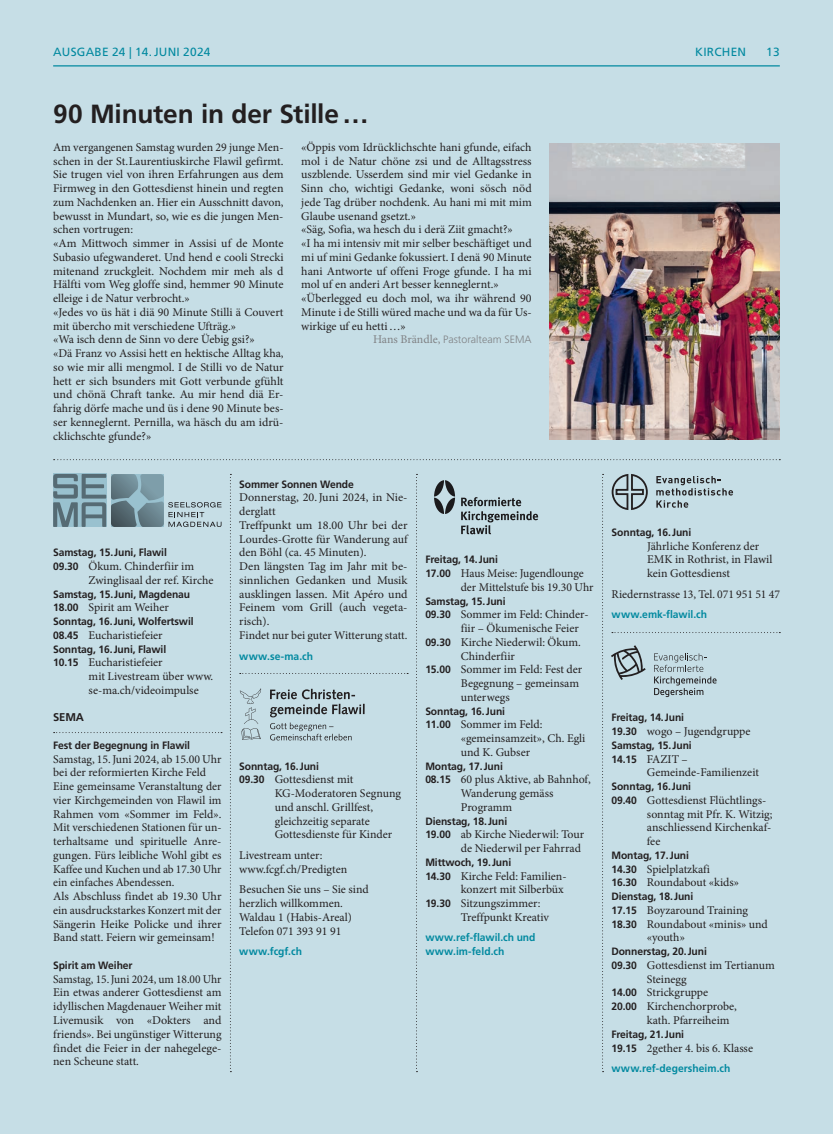
<style>
.page{position:relative;width:833px;height:1134px;background:#c6dee6}
.page>*{position:absolute;margin:0;border:0;box-sizing:border-box;transform-origin:0 0}
.t1{font:700 26.25px "Frutiger LT Std";letter-spacing:-.01em;color:#231f20}
.t2{font:11.88px/13.8px "Minion Pro";color:#231f20}
.t3{font:11.88px "Frutiger LT Std";letter-spacing:.02em;color:#0289a0}
.t4{font:700 11.25px "Frutiger LT Std";color:#231f20}
.t5{font:700 10.62px "Frutiger LT Std";letter-spacing:-.01em;color:#231f20}
.t6{font:700 10.62px/13.8px "Frutiger LT Std";letter-spacing:.005em;color:#0289a0}
.t7{font:300 10.62px "Frutiger LT Std";color:#808285}
.s1{font-family:"Minion Pro";font-weight:400;font-size:11.88px}
.s2{font-family:"Frutiger LT Std";font-weight:700;font-size:10.62px}
</style>
<div class="page">
<hr style="left:53px;top:65px;width:727px;height:1px;background:#0289a0">
<svg style="left:54px;top:732px;width:168px;height:1px"></svg>
<svg style="left:240px;top:673px;width:168px;height:1px"></svg>
<svg style="left:612px;top:632px;width:168px;height:1px"></svg>
<img style="left:549px;top:144px;width:231px;height:295px">
<svg style="left:461px;top:497px;width:77px;height:37px"></svg>
<svg style="left:434px;top:480px;width:21px;height:34px"></svg>
<svg style="left:656px;top:476px;width:77px;height:32px"></svg>
<svg style="left:611px;top:474px;width:37px;height:36px"></svg>
<svg style="left:53px;top:474px;width:168px;height:53px"></svg>
<svg style="left:654px;top:653px;width:62px;height:44px"></svg>
<svg style="left:611px;top:645px;width:34px;height:35px"></svg>
<svg style="left:240px;top:688px;width:21px;height:52px"></svg>
<svg style="left:270px;top:689px;width:95px;height:51px"></svg>
<svg style="left:54px;top:459px;width:726px;height:1px"></svg>
<svg style="left:230px;top:474px;width:1px;height:598px"></svg>
<svg style="left:416px;top:474px;width:1px;height:598px"></svg>
<svg style="left:602px;top:474px;width:1px;height:598px"></svg>
<p class="t3" style="left:53px;top:45px;width:18px">AUSGABE</p>
<p class="t3" style="left:112px;top:45px;width:55px">24 | 14.JUNI</p>
<p class="t3" style="left:183px;top:45px;width:29px">2024</p>
<p class="t3" style="left:695px;top:45px;width:52px">KIRCHEN</p>
<p class="t3" style="left:766px;top:45px;width:15px">13</p>
<h1 class="t1" style="left:53px;top:99px;width:317px">90 Minuten in der Stille…</h1>
<p class="t2" style="left:53px;top:140px;width:232px">Am vergangenen Samstag wurden 29 junge Men&shy;schen in der St.Laurentiuskirche Flawil gefirmt.<br>Sie trugen viel von ihren Erfahrungen aus dem Firmweg in den Gottesdienst hinein und regten zum Nachdenken an. Hier ein Ausschnitt davon, bewusst in Mundart, so, wie es die jungen Men&shy;schen vortrugen:<br>«Am Mittwoch simmer in Assisi uf de Monte Subasio ufegwanderet. Und hend e cooli Strecki mitenand zruckgleit. Nochdem mir meh als d Hälfti vom Weg gloffe sind, hemmer 90 Minute elleige i de Natur verbrocht.»<br>«Jedes vo üs hät i diä 90 Minute Stilli ä Couvert mit übercho mit verschiedene Ufträg.»<br>«Wa isch denn de Sinn vo dere Üebig gsi?»<br>«Dä Franz vo Assisi hett en hektische Alltag kha, so wie mir alli mengmol. I de Stilli vo de Natur hett er sich bsunders mit Gott verbunde gfühlt und chönä Chraft tanke. Au mir hend diä Er&shy;fahrig dörfe mache und üs i dene 90 Minute bes&shy;ser kenneglernt. Pernilla, wa häsch du am idrü&shy;cklichschte gfunde?»</p>
<p class="t2" style="left:301px;top:140px;width:232px">«Öppis vom Idrücklichschte hani gfunde, eifach mol i de Natur chöne zsi und de Alltagsstress uszblende. Usserdem sind mir viel Gedanke in Sinn cho, wichtigi Gedanke, woni sösch nöd jede Tag drüber nochdenk. Au hani mi mit mim Glaube usenand gsetzt.»<br>«Säg, Sofia, wa hesch du i derä Ziit gmacht?»<br>«I ha mi intensiv mit mir selber beschäftiget und mi uf mini Gedanke fokussiert. I denä 90 Minute hani Antworte uf offeni Froge gfunde. I ha mi mol uf en anderi Art besser kenneglernt.» «Überlegged eu doch mol, wa ihr während 90<br>Minute i de Stilli würed mache und wa da für Us&shy;wirkige uf eu hetti…»</p>
<p class="t7" style="left:373px;top:334px;width:160px"><span class="s1">Hans Brändle,</span> Pastoralteam SEMA</p>
<p class="t5" style="left:53px;top:546px;width:115px">Samstag, 15.Juni, Flawil</p>
<p class="t2" style="left:89px;top:560px;width:126px;text-indent:-35px"><span class="s2">09.30</span> Ökum. Chinderfiir im<br>Zwinglisaal der ref. Kirche</p>
<p class="t5" style="left:53px;top:588px;width:138px">Samstag, 15.Juni, Magdenau</p>
<p class="t2" style="left:53px;top:601px;width:117px"><span class="s2">18.00</span> Spirit am Weiher</p>
<p class="t5" style="left:53px;top:615px;width:142px">Sonntag, 16.Juni, Wolfertswil</p>
<p class="t2" style="left:53px;top:628px;width:111px"><span class="s2">08.45</span> Eucharistiefeier</p>
<p class="t5" style="left:53px;top:643px;width:115px">Sonntag, 16.Juni, Flawil</p>
<p class="t2" style="left:89px;top:656px;width:126px;text-indent:-35px"><span class="s2">10.15</span> Eucharistiefeier<br>mit Livestream über www. se-ma.ch/videoimpulse</p>
<p class="t4" style="left:53px;top:711px;width:32px">SEMA</p>
<p class="t5" style="left:53px;top:739px;width:138px">Fest der Begegnung in Flawil</p>
<p class="t2" style="left:53px;top:752px;width:170px">Samstag, 15.Juni 2024, ab 15.00 Uhr bei der reformierten Kirche Feld Eine gemeinsame Veranstaltung der vier Kirchgemeinden von Flawil im Rahmen vom «Sommer im Feld».<br>Mit verschiedenen Stationen für un&shy;terhaltsame und spirituelle Anre&shy;gungen. Fürs leibliche Wohl gibt es Kaffee und Kuchen und ab 17.30 Uhr ein einfaches Abendessen.<br>Als Abschluss findet ab 19.30 Uhr ein ausdruckstarkes Konzert mit der Sängerin Heike Policke und ihrer Band statt. Feiern wir gemeinsam!</p>
<p class="t5" style="left:53px;top:959px;width:81px">Spirit am Weiher</p>
<p class="t2" style="left:53px;top:972px;width:170px;text-align:justify">Samstag, 15.Juni 2024, um 18.00 Uhr Ein etwas anderer Gottesdienst am idyllischen Magdenauer Weiher mit Livemusik von «Dokters and friends». Bei ungünstiger Witterung findet die Feier in der nahegelege&shy;nen Scheune statt.</p>
<p class="t5" style="left:239px;top:478px;width:116px">Sommer Sonnen Wende</p>
<p class="t2" style="left:239px;top:491px;width:170px">Donnerstag, 20.Juni 2024, in Nie&shy;derglatt<br>Treffpunkt um 18.00 Uhr bei der<br>Lourdes-Grotte für Wanderung auf den Böhl (ca. 45 Minuten).<br>Den längsten Tag im Jahr mit be&shy;sinnlichen Gedanken und Musik ausklingen lassen. Mit Apéro und<br>Feinem vom Grill (auch vegeta&shy;risch).<br>Findet nur bei guter Witterung statt.</p>
<p class="t6" style="left:239px;top:649px;width:75px">www.se-ma.ch</p>
<p class="t5" style="left:239px;top:760px;width:81px">Sonntag, 16.Juni</p>
<p class="t2" style="left:275px;top:773px;width:128px;text-indent:-35px"><span class="s2">09.30</span> Gottesdienst mit<br>KG-Moderatoren Segnung und anschl. Grillfest, gleichzeitig separate<br>Gottesdienste für Kinder</p>
<p class="t2" style="left:239px;top:848px;width:110px">Livestream unter: www.fcgf.ch/Predigten</p>
<p class="t2" style="left:239px;top:883px;width:131px">Besuchen Sie uns – Sie sind herzlich willkommen.<br>Waldau 1 (Habis-Areal)<br>Telefon 071 393 91 91</p>
<p class="t6" style="left:239px;top:945px;width:64px">www.fcgf.ch</p>
<p class="t5" style="left:425px;top:553px;width:74px">Freitag, 14.Juni</p>
<p class="t2" style="left:461px;top:566px;width:134px;text-indent:-35px"><span class="s2">17.00</span> Haus Meise: Jugendlounge der Mittelstufe bis 19.30 Uhr</p>
<p class="t5" style="left:425px;top:595px;width:82px">Samstag, 15.Juni</p>
<p class="t2" style="left:425px;top:608px;width:165px"><span class="s2">09.30</span> Sommer im Feld: Chinder-</p>
<p class="t2" style="left:461px;top:621px;width:119px">fiir – Ökumenische Feier</p>
<p class="t2" style="left:425px;top:635px;width:157px"><span class="s2">09.30</span> Kirche Niederwil: Ökum.</p>
<p class="t2" style="left:461px;top:649px;width:56px">Chinderfiir</p>
<p class="t2" style="left:425px;top:663px;width:158px"><span class="s2">15.00</span> Sommer im Feld: Fest der</p>
<p class="t2" style="left:461px;top:676px;width:120px">Begegnung – gemeinsam</p>
<p class="t2" style="left:461px;top:690px;width:50px">unterwegs</p>
<p class="t5" style="left:425px;top:705px;width:81px">Sonntag, 16.Juni</p>
<p class="t2" style="left:461px;top:718px;width:126px;text-indent:-35px"><span class="s2">11.00</span> Sommer im Feld: «gemeinsamzeit», Ch. Egli und K. Gubser</p>
<p class="t5" style="left:425px;top:760px;width:79px">Montag, 17.Juni</p>
<p class="t2" style="left:461px;top:773px;width:131px;text-indent:-35px"><span class="s2">08.15</span> 60 plus Aktive, ab Bahnhof,<br>Wanderung gemäss<br>Programm</p>
<p class="t5" style="left:425px;top:815px;width:83px">Dienstag, 18.Juni</p>
<p class="t2" style="left:425px;top:828px;width:160px;text-align:right"><span class="s2">19.00</span> ab Kirche Niederwil: Tour de Niederwil per Fahrrad</p>
<p class="t5" style="left:425px;top:856px;width:87px">Mittwoch, 19.Juni</p>
<p class="t2" style="left:425px;top:869px;width:141px"><span class="s2">14.30</span> Kirche Feld: Familien-</p>
<p class="t2" style="left:461px;top:883px;width:105px">konzert mit Silberbüx</p>
<p class="t2" style="left:425px;top:896px;width:117px"><span class="s2">19.30</span> Sitzungszimmer:</p>
<p class="t2" style="left:461px;top:910px;width:90px">Treffpunkt Kreativ</p>
<p class="t6" style="left:425px;top:931px;width:112px">www.ref-flawil.ch und www.im-feld.ch</p>
<p class="t5" style="left:611px;top:526px;width:81px">Sonntag, 16.Juni</p>
<p class="t2" style="left:647px;top:539px;width:127px">Jährliche Konferenz der<br>EMK in Rothrist, in Flawil kein Gottesdienst</p>
<p class="t2" style="left:611px;top:587px;width:170px">Riedernstrasse 13, Tel. 071 951 51 47</p>
<p class="t6" style="left:611px;top:608px;width:97px">www.emk-flawil.ch</p>
<p class="t5" style="left:611px;top:711px;width:74px">Freitag, 14.Juni</p>
<p class="t2" style="left:611px;top:725px;width:141px"><span class="s2">19.30</span> wogo – Jugendgruppe</p>
<p class="t5" style="left:611px;top:739px;width:82px">Samstag, 15.Juni</p>
<p class="t2" style="left:647px;top:752px;width:114px;text-indent:-35px"><span class="s2">14.15</span> FAZIT –<br>Gemeinde-Familienzeit</p>
<p class="t5" style="left:611px;top:780px;width:81px">Sonntag, 16.Juni</p>
<p class="t2" style="left:647px;top:793px;width:127px;text-indent:-35px"><span class="s2">09.40</span> Gottesdienst Flüchtlings&shy;sonntag mit Pfr. K. Witzig; anschliessend Kirchenkaf&shy;fee</p>
<p class="t5" style="left:611px;top:849px;width:79px">Montag, 17.Juni</p>
<p class="t2" style="left:611px;top:862px;width:129px"><span class="s2">14.30</span> Spielplatzkafi<br><span class="s2">16.30</span> Roundabout «kids»</p>
<p class="t5" style="left:611px;top:890px;width:83px">Dienstag, 18.Juni</p>
<p class="t2" style="left:611px;top:903px;width:138px"><span class="s2">17.15</span> Boyzaround Training</p>
<p class="t2" style="left:611px;top:917px;width:158px"><span class="s2">18.30</span> Roundabout «minis» und</p>
<p class="t2" style="left:647px;top:931px;width:40px">«youth»</p>
<p class="t5" style="left:611px;top:945px;width:97px">Donnerstag, 20.Juni</p>
<p class="t2" style="left:611px;top:958px;width:165px"><span class="s2">09.30</span> Gottesdienst im Tertianum</p>
<p class="t2" style="left:647px;top:972px;width:41px">Steinegg</p>
<p class="t2" style="left:611px;top:986px;width:98px"><span class="s2">14.00</span> Strickgruppe</p>
<p class="t2" style="left:611px;top:1000px;width:127px"><span class="s2">20.00</span> Kirchenchorprobe,</p>
<p class="t2" style="left:647px;top:1013px;width:84px">kath. Pfarreiheim</p>
<p class="t5" style="left:611px;top:1028px;width:74px">Freitag, 21.Juni</p>
<p class="t2" style="left:611px;top:1041px;width:143px"><span class="s2">19.15</span> 2gether 4. bis 6. Klasse</p>
<p class="t6" style="left:611px;top:1061px;width:120px">www.ref-degersheim.ch</p>
</div>
